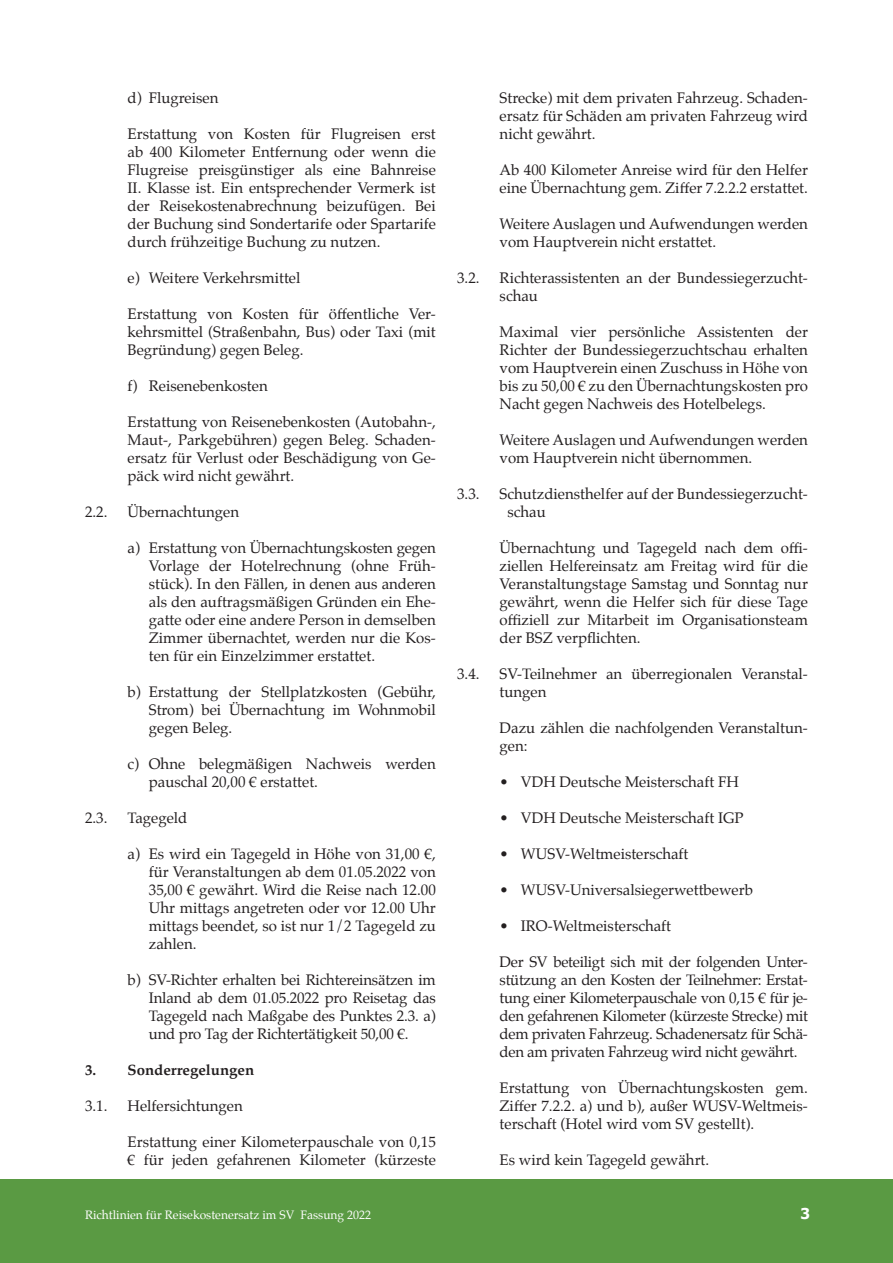
<style>
.page{position:relative;width:893px;height:1263px;background:#fff}
.page>*{position:absolute;margin:0;border:0;box-sizing:border-box;transform-origin:0 0}
.t1{font:15px/18px "Palatino";color:#231f20;text-align:justify}
.t2{font:700 15px "Palatino";color:#231f20}
.t3{font:700 15px "Tahoma";color:#fff}
.t4{font:12px "Palatino";color:#fff}
</style>
<div class="page">
<div style="left:0;top:1180px;width:893px;height:83px;background:#5a9a43"></div>
<p class="t1" style="left:128px;top:89px;width:92px">d) Flugreisen</p>
<p class="t1" style="left:128px;top:125px;width:310px">Erstattung von Kosten für Flugreisen erst ab 400 Kilometer Entfernung oder wenn die Flugreise preisgünstiger als eine Bahnreise II. Klasse ist. Ein entsprechender Vermerk ist der Reisekostenabrechnung beizufügen. Bei der Buchung sind Sondertarife oder Spartarife durch frühzeitige Buchung zu nutzen.</p>
<p class="t1" style="left:128px;top:269px;width:174px">e) Weitere Verkehrsmittel</p>
<p class="t1" style="left:128px;top:305px;width:310px">Erstattung von Kosten für öffentliche Ver&shy;kehrsmittel (Straßenbahn, Bus) oder Taxi (mit Begründung) gegen Beleg.</p>
<p class="t1" style="left:128px;top:377px;width:142px">f) Reisenebenkosten</p>
<p class="t1" style="left:128px;top:413px;width:310px">Erstattung von Reisenebenkosten (Autobahn-, Maut-, Parkgebühren) gegen Beleg. Schaden&shy;ersatz für Verlust oder Beschädigung von Ge&shy;päck wird nicht gewährt.</p>
<p class="t1" style="left:85px;top:503px;width:24px">2.2.</p>
<p class="t1" style="left:128px;top:503px;width:113px">Übernachtungen</p>
<p class="t1" style="left:149px;top:539px;width:289px;text-indent:-21px">a) Erstattung von Übernachtungskosten gegen Vorlage der Hotelrechnung (ohne Früh&shy;stück). In den Fällen, in denen aus anderen als den auftragsmäßigen Gründen ein Ehe&shy;gatte oder eine andere Person in demselben Zimmer übernachtet, werden nur die Kos&shy;ten für ein Einzelzimmer erstattet.</p>
<p class="t1" style="left:149px;top:683px;width:289px;text-indent:-21px">b) Erstattung der Stellplatzkosten (Gebühr, Strom) bei Übernachtung im Wohnmobil gegen Beleg.</p>
<p class="t1" style="left:149px;top:755px;width:288px;text-indent:-21px">c) Ohne belegmäßigen Nachweis werden pauschal 20,00 € erstattet.</p>
<p class="t1" style="left:85px;top:809px;width:24px">2.3.</p>
<p class="t1" style="left:128px;top:809px;width:61px">Tagegeld</p>
<p class="t1" style="left:149px;top:845px;width:289px;text-indent:-21px">a) Es wird ein Tagegeld in Höhe von 31,00 €, für Veranstaltungen ab dem 01.05.2022 von 35,00 € gewährt. Wird die Reise nach 12.00<br>Uhr mittags angetreten oder vor 12.00 Uhr mittags beendet, so ist nur 1/2 Tagegeld zu zahlen.</p>
<p class="t1" style="left:149px;top:971px;width:289px;text-indent:-21px">b) SV-Richter erhalten bei Richtereinsätzen im Inland ab dem 01.05.2022 pro Reisetag das Tagegeld nach Maßgabe des Punktes 2.3. a) und pro Tag der Richtertätigkeit 50,00 €.</p>
<p class="t2" style="left:85px;top:1057px;width:171px">3. Sonderregelungen</p>
<p class="t1" style="left:85px;top:1097px;width:24px">3.1.</p>
<p class="t1" style="left:128px;top:1097px;width:117px">Helfersichtungen</p>
<p class="t1" style="left:128px;top:1133px;width:310px">Erstattung einer Kilometerpauschale von 0,15 € für jeden gefahrenen Kilometer (kürzeste</p>
<p class="t1" style="left:500px;top:89px;width:310px">Strecke) mit dem privaten Fahrzeug. Schaden&shy;ersatz für Schäden am privaten Fahrzeug wird nicht gewährt.</p>
<p class="t1" style="left:500px;top:161px;width:310px">Ab 400 Kilometer Anreise wird für den Helfer eine Übernachtung gem. Ziffer 7.2.2.2 erstattet.</p>
<p class="t1" style="left:500px;top:215px;width:310px">Weitere Auslagen und Aufwendungen werden vom Hauptverein nicht erstattet.</p>
<p class="t1" style="left:457px;top:269px;width:24px">3.2.</p>
<p class="t1" style="left:500px;top:269px;width:310px">Richterassistenten an der Bundessiegerzucht&shy;schau</p>
<p class="t1" style="left:500px;top:323px;width:310px">Maximal vier persönliche Assistenten der Richter der Bundessiegerzuchtschau erhalten vom Hauptverein einen Zuschuss in Höhe von bis zu 50,00 € zu den Übernachtungskosten pro Nacht gegen Nachweis des Hotelbelegs.</p>
<p class="t1" style="left:500px;top:431px;width:310px">Weitere Auslagen und Aufwendungen werden vom Hauptverein nicht übernommen.</p>
<p class="t1" style="left:457px;top:485px;width:24px">3.3.</p>
<p class="t1" style="left:507px;top:485px;width:302px;text-indent:-8px">Schutzdiensthelfer auf der Bundessiegerzucht&shy;schau</p>
<p class="t1" style="left:500px;top:539px;width:310px">Übernachtung und Tagegeld nach dem offi&shy;ziellen Helfereinsatz am Freitag wird für die Veranstaltungstage Samstag und Sonntag nur gewährt, wenn die Helfer sich für diese Tage offiziell zur Mitarbeit im Organisationsteam der BSZ verpflichten.</p>
<p class="t1" style="left:457px;top:665px;width:24px">3.4.</p>
<p class="t1" style="left:500px;top:665px;width:310px">SV-Teilnehmer an überregionalen Veranstal&shy;tungen</p>
<p class="t1" style="left:500px;top:719px;width:310px">Dazu zählen die nachfolgenden Veranstaltun&shy;gen:</p>
<p class="t1" style="left:500px;top:773px;width:241px">• VDH Deutsche Meisterschaft FH</p>
<p class="t1" style="left:500px;top:809px;width:245px">• VDH Deutsche Meisterschaft IGP</p>
<p class="t1" style="left:500px;top:845px;width:190px">• WUSV-Weltmeisterschaft</p>
<p class="t1" style="left:500px;top:881px;width:255px">• WUSV-Universalsiegerwettbewerb</p>
<p class="t1" style="left:500px;top:917px;width:173px">• IRO-Weltmeisterschaft</p>
<p class="t1" style="left:500px;top:953px;width:310px">Der SV beteiligt sich mit der folgenden Unter&shy;stützung an den Kosten der Teilnehmer: Erstat&shy;tung einer Kilometerpauschale von 0,15 € für je&shy;den gefahrenen Kilometer (kürzeste Strecke) mit dem privaten Fahrzeug. Schadenersatz für Schä&shy;den am privaten Fahrzeug wird nicht gewährt.</p>
<p class="t1" style="left:500px;top:1079px;width:310px">Erstattung von Übernachtungskosten gem.<br>Ziffer 7.2.2. a) und b), außer WUSV-Weltmeis&shy;terschaft (Hotel wird vom SV gestellt).</p>
<p class="t1" style="left:500px;top:1151px;width:211px">Es wird kein Tagegeld gewährt.</p>
<p class="t4" style="left:85px;top:1205px;width:288px">Richtlinien für Reisekostenersatz im SV Fassung 2022</p>
<p class="t3" style="left:800px;top:1203px;width:11px">3</p>
</div>
